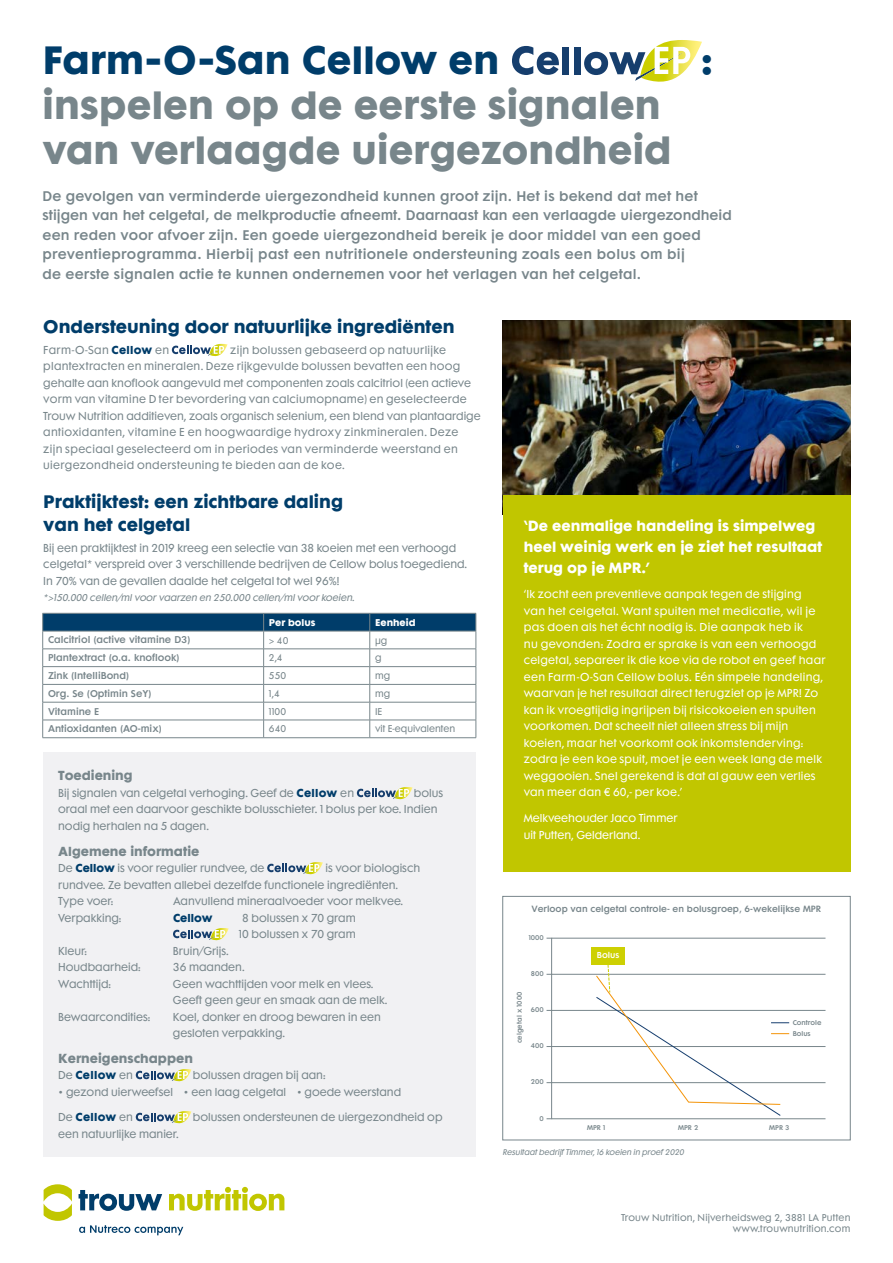
<style>
.page{position:relative;width:893px;height:1263px;background:#fff}
.page>*{position:absolute;margin:0;border:0;box-sizing:border-box;transform-origin:0 0}
.t1{font:36px/45px "Futura Maxi CG Bold";letter-spacing:.005em;color:#78868b}
.t2{font:36px "Futura Maxi CG Bold";letter-spacing:.005em;color:#003d6a}
.t3{font:16.5px/22.5px "Futura Maxi CG Bold";color:#003d6a}
.t4{font:13.5px/21px "Futura Maxi CG Bold";color:#fff}
.t5{font:600 12.75px/19.5px "Futura Maxi Std";letter-spacing:.015em;color:#78868b}
.t6{font:12px "Futura Maxi CG Bold";color:#78868b}
.t7{font:10.5px/16.5px "Futura Maxi Std";color:#78868b}
.t8{font:10.5px/16.5px "Futura Maxi Std";letter-spacing:.025em;color:#fff}
.t9{font:10.5px/16.5px "Futura Maxi Std";letter-spacing:.025em;color:#78868b}
.t10{font:10.5px/16.5px "Futura Maxi Std";color:#fff}
.t11{font:700 10.5px "Futura Maxi Std";letter-spacing:.02em;color:#003d6a}
.t12{font:10.5px "Futura Maxi Std";letter-spacing:.03em;color:#78868b}
.t13{font:600 9px "Futura Maxi Std";color:#78868b}
.t14{font:9px/10.8px "Futura Maxi Std";letter-spacing:.02em;color:#78868b;text-align:right}
.t15{font:italic 9px "Futura Maxi Std";color:#78868b}
.t16{font:9px "Futura Maxi Std";color:#78868b}
.t17{font:9px "Futura Maxi CG Bold";color:#fff}
.t18{font:8.25px "Futura Maxi CG Demi";color:#78868b}
.t19{font:7.8px "Futura Maxi CG Demi";color:#fff}
.t20{font:italic 7.5px "Futura Maxi Std";color:#78868b}
.t21{font:6.3px/10.9px "Futura Maxi CG Demi";color:#78868b}
.s1{font-weight:700;color:#003d6a}
.s2{font-weight:400;color:#78868b}
</style>
<div class="page">
<img style="left:503px;top:320px;width:347px;height:175px">
<svg style="left:172px;top:344px;width:56px;height:13px"></svg>
<svg style="left:512px;top:46px;width:47px;height:29px"></svg>
<div style="left:562px;top:47px;width:7px;height:27px;background:#163e6d"></div>
<div style="left:574px;top:47px;width:6px;height:27px;background:#163e6d"></div>
<svg style="left:584px;top:40px;width:118px;height:42px"></svg>
<div style="left:503px;top:495px;width:347px;height:377px;background:#c1c600"></div>
<svg style="left:79px;top:1225px;width:104px;height:10px"></svg>
<svg style="left:79px;top:1190px;width:83px;height:21px"></svg>
<svg style="left:44px;top:1184px;width:28px;height:37px"></svg>
<svg style="left:169px;top:1187px;width:115px;height:24px"></svg>
<div style="left:43px;top:752px;width:433px;height:405px;background:#f1f1f3"></div>
<svg style="left:357px;top:787px;width:56px;height:13px"></svg>
<svg style="left:267px;top:862px;width:56px;height:13px"></svg>
<svg style="left:173px;top:928px;width:56px;height:13px"></svg>
<svg style="left:136px;top:1069px;width:55px;height:13px"></svg>
<svg style="left:136px;top:1111px;width:55px;height:13px"></svg>
<hr style="left:552px;top:1118px;width:273px;height:1px;background:#78868b">
<hr style="left:552px;top:1082px;width:273px;height:1px;background:#78868b">
<hr style="left:552px;top:1046px;width:273px;height:1px;background:#78868b">
<hr style="left:552px;top:1010px;width:273px;height:1px;background:#78868b">
<hr style="left:552px;top:974px;width:273px;height:1px;background:#78868b">
<hr style="left:552px;top:938px;width:273px;height:1px;background:#78868b">
<hr style="left:551px;top:938px;width:1px;height:181px;background:#78868b">
<svg style="left:595px;top:965px;width:194px;height:151px"></svg>
<div style="left:591px;top:947px;width:34px;height:18px;background:#cdd002"></div>
<svg style="left:42px;top:613px;width:435px;height:124px"></svg>
<hr style="left:43px;top:737px;width:221px;height:1px;background:#78868b">
<hr style="left:264px;top:737px;width:106px;height:1px;background:#78868b">
<hr style="left:370px;top:737px;width:106px;height:1px;background:#78868b">
<h1 class="t2" style="left:43px;top:37px;width:458px">Farm-O-San Cellow en</h1>
<h1 class="t2" style="left:701px;top:37px;width:12px">:</h1>
<h1 class="t1" style="left:43px;top:84px;width:630px">inspelen op de eerste signalen van verlaagde uiergezondheid</h1>
<p class="t5" style="left:43px;top:186px;width:691px">De gevolgen van verminderde uiergezondheid kunnen groot zijn. Het is bekend dat met het stijgen van het celgetal, de melkproductie afneemt. Daarnaast kan een verlaagde uiergezondheid een reden voor afvoer zijn. Een goede uiergezondheid bereik je door middel van een goed preventieprogramma. Hierbij past een nutritionele ondersteuning zoals een bolus om bij<br>de eerste signalen actie te kunnen ondernemen voor het verlagen van het celgetal.</p>
<h2 class="t3" style="left:43px;top:316px;width:413px">Ondersteuning door natuurlijke ingrediënten</h2>
<p class="t12" style="left:43px;top:343px;width:127px">Farm-O-San <span class="s1">Cellow</span> en</p>
<p class="t9" style="left:43px;top:342px;width:439px;text-indent:187px">zijn bolussen gebaseerd op natuurlijke plantextracten en mineralen. Deze rijkgevulde bolussen bevatten een hoog gehalte aan knoflook aangevuld met componenten zoals calcitriol (een actieve vorm van vitamine D ter bevordering van calciumopname) en geselecteerde Trouw Nutrition additieven, zoals organisch selenium, een blend van plantaardige antioxidanten, vitamine E en hoogwaardige hydroxy zinkmineralen. Deze<br>zijn speciaal geselecteerd om in periodes van verminderde weerstand en uiergezondheid ondersteuning te bieden aan de koe.</p>
<h2 class="t3" style="left:43px;top:491px;width:301px">Praktijktest: een zichtbare daling van het celgetal</h2>
<p class="t7" style="left:43px;top:539px;width:425px">Bij een praktijktest in 2019 kreeg een selectie van 38 koeien met een verhoogd celgetal* verspreid over 3 verschillende bedrijven de Cellow bolus toegediend.<br>In 70% van de gevallen daalde het celgetal tot wel 96%!</p>
<p class="t15" style="left:43px;top:592px;width:315px">*&gt;150.000 cellen/mlvoorvaarzen en 250.000 cellen/mlvoorkoeien.</p>
<p class="t4" style="left:524px;top:516px;width:300px">‘De eenmalige handeling is simpelweg heel weinig werk en je ziet het resultaat terug op je MPR.’</p>
<p class="t8" style="left:524px;top:586px;width:303px">‘Ik zocht een preventieve aanpak tegen de stijging<br>van het celgetal. Want spuiten met medicatie, wil je pas doen als het écht nodig is. Die aanpak heb ik<br>nu gevonden: Zodra er sprake is van een verhoogd celgetal, separeer ik die koe via de robot en geef haar een Farm-O-San Cellow bolus. Eén simpele handeling, waarvan je het resultaat direct terugziet op je MPR! Zo kan ik vroegtijdig ingrijpen bij risicokoeien en spuiten voorkomen. Dat scheelt niet alleen stress bij mijn koeien, maar het voorkomt ook inkomstenderving: zodra je een koe spuit, moet je een week lang de melk weggooien. Snel gerekend is dat al gauw een verlies van meer dan € 60,- per koe.’</p>
<p class="t10" style="left:524px;top:810px;width:155px">Melkveehouder Jaco Timmer uit Putten, Gelderland.</p>
<p class="t17" style="left:269px;top:616px;width:48px">Per bolus</p>
<p class="t17" style="left:375px;top:616px;width:42px">Eenheid</p>
<p class="t13" style="left:48px;top:634px;width:144px">Calcitriol (active vitamine D3)</p>
<p class="t14" style="left:269px;top:635px;width:21px">&gt; 40</p>
<p class="t14" style="left:375px;top:635px;width:14px">µg</p>
<p class="t13" style="left:48px;top:652px;width:133px">Plantextract (o.a. knoflook)</p>
<p class="t14" style="left:269px;top:652px;width:15px">2,4</p>
<p class="t14" style="left:375px;top:652px;width:8px">g</p>
<p class="t13" style="left:48px;top:669px;width:83px">Zink (IntelliBond)</p>
<p class="t14" style="left:269px;top:670px;width:19px">550</p>
<p class="t14" style="left:375px;top:670px;width:17px">mg</p>
<p class="t13" style="left:48px;top:687px;width:105px">Org. Se (Optimin SeY)</p>
<p class="t14" style="left:269px;top:688px;width:12px">1,4</p>
<p class="t14" style="left:375px;top:688px;width:17px">mg</p>
<p class="t13" style="left:48px;top:705px;width:53px">Vitamine E</p>
<p class="t14" style="left:269px;top:706px;width:19px">1100</p>
<p class="t14" style="left:375px;top:706px;width:9px">IE</p>
<p class="t13" style="left:48px;top:723px;width:115px">Antioxidanten (AO-mix)</p>
<p class="t14" style="left:269px;top:723px;width:19px">640</p>
<p class="t16" style="left:375px;top:723px;width:82px">vit E-equivalenten</p>
<p class="t6" style="left:58px;top:768px;width:76px">Toediening</p>
<p class="t7" style="left:58px;top:785px;width:297px">Bij signalen van celgetal verhoging. Geef de <span class="s1">Cellow</span> en</p>
<p class="t7" style="left:58px;top:785px;width:387px;text-indent:356px">bolus oraal met een daarvoor geschikte bolusschieter. 1 bolus per koe. Indien nodig herhalen na 5 dagen.</p>
<p class="t6" style="left:58px;top:843px;width:143px">Algemene informatie</p>
<p class="t7" style="left:58px;top:860px;width:208px">De <span class="s1">Cellow</span> is voor regulier rundvee, de</p>
<p class="t7" style="left:58px;top:860px;width:364px;text-indent:267px">is voor biologisch rundvee. Ze bevatten allebei dezelfde functionele ingrediënten.<br>Type voer:</p>
<p class="t7" style="left:173px;top:893px;width:232px">Aanvullend mineraalvoeder voor melkvee.</p>
<p class="t18" style="left:531px;top:903px;width:291px">Verloop van celgetal controle- en bolusgroep, 6-wekelijkse MPR</p>
<p class="t7" style="left:58px;top:909px;width:65px">Verpakking:</p>
<p class="t11" style="left:173px;top:910px;width:41px">Cellow</p>
<p class="t7" style="left:239px;top:909px;width:118px;text-align:center">8 bolussen x 70 gram<br>10 bolussen x 70 gram</p>
<p class="t7" style="left:58px;top:942px;width:84px">Kleur:<br>Houdbaarheid:<br>Wachttijd:</p>
<p class="t7" style="left:58px;top:1008px;width:94px">Bewaarcondities:</p>
<p class="t21" style="left:529px;top:932px;width:17px">1000</p>
<p class="t21" style="left:531px;top:968px;width:14px">800</p>
<p class="t21" style="left:531px;top:1004px;width:14px">600</p>
<p class="t21" style="left:531px;top:1041px;width:14px">400</p>
<p class="t21" style="left:531px;top:1077px;width:14px">200</p>
<p class="t21" style="left:539px;top:1113px;width:6px">0</p>
<p class="t20" style="left:503px;top:1147px;width:185px">ResultaatbedrijfTimmer,16 koeien in proef2020</p>
<p class="t7" style="left:173px;top:942px;width:216px">Bruin/Grijs.<br>36 maanden.<br>Geen wachttijden voor melk en vlees.<br>Geeft geen geur en smaak aan de melk.<br>Koel, donker en droog bewaren in een gesloten verpakking.</p>
<p class="t6" style="left:58px;top:1050px;width:136px">Kerneigenschappen</p>
<p class="t11" style="left:58px;top:1067px;width:76px"><span class="s2">De</span> Cellow <span class="s2">en</span></p>
<p class="t7" style="left:193px;top:1067px;width:134px">bolussen dragen bij aan:</p>
<p class="t7" style="left:58px;top:1083px;width:344px">• gezond uierweefsel • een laag celgetal • goede weerstand</p>
<p class="t11" style="left:58px;top:1109px;width:76px"><span class="s2">De</span> Cellow <span class="s2">en</span></p>
<p class="t7" style="left:193px;top:1109px;width:251px">bolussen ondersteunen de uiergezondheid op</p>
<p class="t7" style="left:58px;top:1125px;width:122px">een natuurlijke manier.</p>
<p class="t19" style="left:597px;top:951px;width:24px">Bolus</p>
<p class="t21" style="left:514px;top:1043px;width:53px;rotate:-90deg">celgetal x 1000</p>
<p class="t21" style="left:793px;top:1017px;width:30px">Controle<br>Bolus</p>
<p class="t21" style="left:587px;top:1122px;width:20px">MPR 1</p>
<p class="t21" style="left:678px;top:1122px;width:22px">MPR 2</p>
<p class="t21" style="left:769px;top:1122px;width:22px">MPR 3</p>
<p class="t14" style="left:621px;top:1212px;width:231px">Trouw Nutrition, Nijverheidsweg 2, 3881 LA Putten www.trouwnutrition.com</p>
</div>
